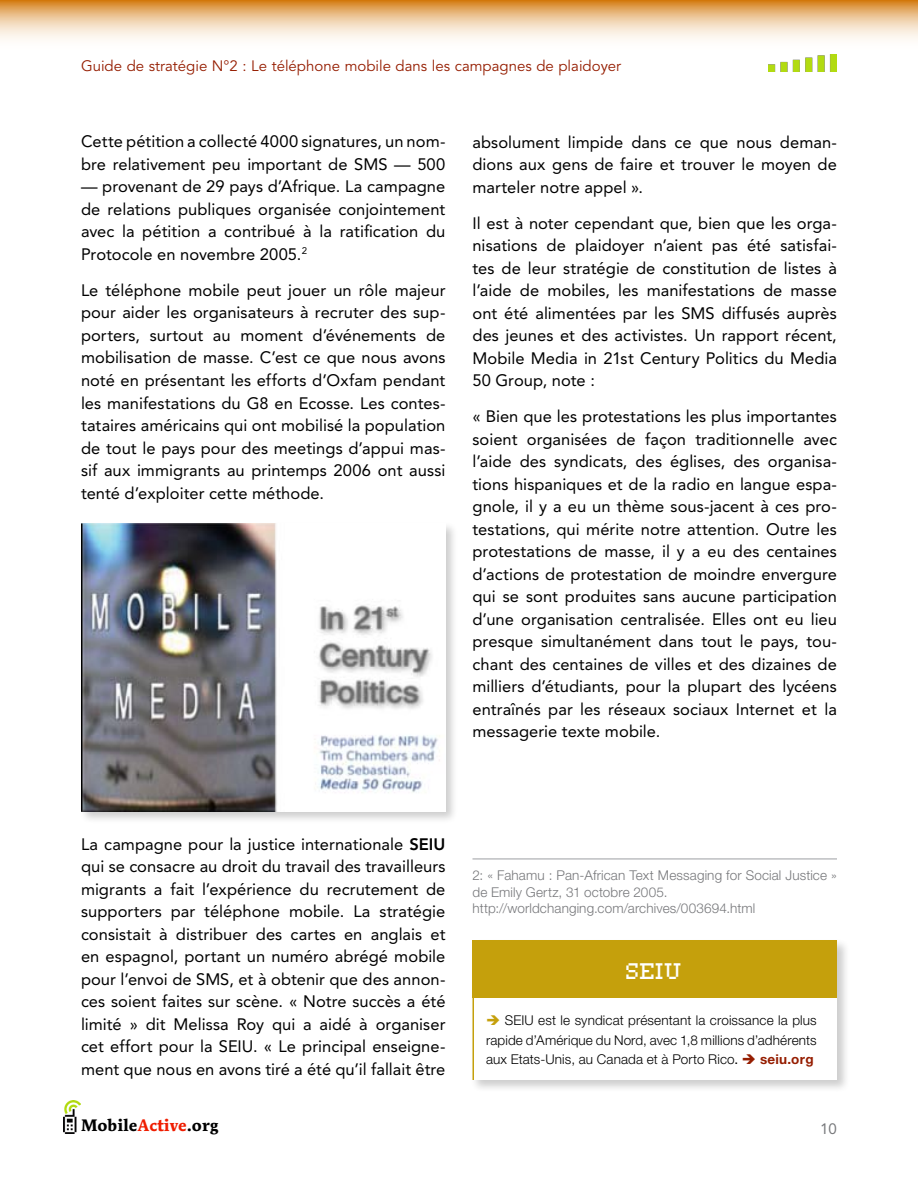
<style>
.page{position:relative;width:918px;height:1188px;background:#fff}
.page>*{position:absolute;margin:0;border:0;box-sizing:border-box;transform-origin:0 0}
.t1{font:18px "Ceriph 0755";color:#fff}
.t2{font:16.5px/22.5px "Avenir LT Std";color:#000;text-align:justify}
.t3{font:700 16.5px "Mendoza Roman Std";color:#000}
.t4{font:15px "Avenir LT Std";color:#951d00}
.t5{font:15px "Avenir LT Std";color:#77787b}
.t6{font:300 13.5px/19.5px "Helvetica Neue LT Std";letter-spacing:.01em;color:#000;text-align:justify}
.t7{font:300 13.5px/16.2px "Helvetica Neue LT Std";letter-spacing:.01em;color:#77787b}
.s1{font-weight:800}
.s2{color:#ef1d00}
.s3{color:#c5a00c}
.s4{font-weight:400}
.s5{color:#951d00}
.s6{font-weight:700;color:#951d00}
</style>
<div class="page">
<img style="left:64px;top:1101px;width:17px;height:33px">
<img style="left:768px;top:54px;width:69px;height:17px">
<svg style="left:0;top:0;width:918px;height:40px"></svg>
<hr style="left:472px;top:859px;width:365px;height:1px;background:#9d9fa2">
<div style="left:79px;top:521px;width:386px;height:310px;background:#000;opacity:.2"></div>
<img style="left:82px;top:524px;width:364px;height:288px">
<hr style="left:81px;top:524px;width:1px;height:288px;background:#000">
<div style="left:470px;top:938px;width:387px;height:161px;background:#000;opacity:.2"></div>
<div style="left:472px;top:941px;width:365px;height:139px;background:#fff"></div>
<div style="left:472px;top:941px;width:365px;height:57px;background:#c5a00c"></div>
<hr style="left:472px;top:941px;width:2px;height:139px;background:#c5a00c">
<p class="t4" style="left:81px;top:57px;width:542px">Guide de stratégie N°2 : Le téléphone mobile dans les campagnes de plaidoyer</p>
<p class="t2" style="left:81px;top:131px;width:366px">Cette pétition a collecté 4000 signatures, un nom&shy;bre relativement peu important de SMS — 500</p>
<p class="t2" style="left:81px;top:176px;width:366px">— provenant de 29 pays d’Afrique. La campagne de relations publiques organisée conjointement avec la pétition a contribué à la ratification du Protocole en novembre 2005.<sup>2</sup></p>
<p class="t2" style="left:81px;top:279px;width:366px">Le téléphone mobile peut jouer un rôle majeur pour aider les organisateurs à recruter des sup&shy;porters, surtout au moment d’événements de mobilisation de masse. C’est ce que nous avons noté en présentant les efforts d’Oxfam pendant les manifestations du G8 en Ecosse. Les contes&shy;tataires américains qui ont mobilisé la population de tout le pays pour des meetings d’appui mas&shy;sif aux immigrants au printemps 2006 ont aussi tenté d’exploiter cette méthode.</p>
<p class="t2" style="left:472px;top:131px;width:366px">absolument limpide dans ce que nous deman&shy;dions aux gens de faire et trouver le moyen de marteler notre appel ».</p>
<p class="t2" style="left:472px;top:212px;width:366px">Il est à noter cependant que, bien que les orga&shy;nisations de plaidoyer n’aient pas été satisfai&shy;tes de leur stratégie de constitution de listes à l’aide de mobiles, les manifestations de masse ont été alimentées par les SMS diffusés auprès des jeunes et des activistes. Un rapport récent, Mobile Media in 21st Century Politics du Media 50 Group, note :</p>
<p class="t2" style="left:472px;top:405px;width:366px">« Bien que les protestations les plus importantes soient organisées de façon traditionnelle avec l’aide des syndicats, des églises, des organisa&shy;tions hispaniques et de la radio en langue espa&shy;gnole, il y a eu un thème sous-jacent à ces pro&shy;testations, qui mérite notre attention. Outre les protestations de masse, il y a eu des centaines d’actions de protestation de moindre envergure qui se sont produites sans aucune participation d’une organisation centralisée. Elles ont eu lieu presque simultanément dans tout le pays, tou&shy;chant des centaines de villes et des dizaines de milliers d’étudiants, pour la plupart des lycéens entraînés par les réseaux sociaux Internet et la messagerie texte mobile.</p>
<p class="t2" style="left:81px;top:833px;width:366px">La campagne pour la justice internationale <span class="s1">SEIU </span>qui se consacre au droit du travail des travailleurs migrants a fait l’expérience du recrutement de supporters par téléphone mobile. La stratégie consistait à distribuer des cartes en anglais et en espagnol, portant un numéro abrégé mobile pour l’envoi de SMS, et à obtenir que des annon&shy;ces soient faites sur scène. « Notre succès a été limité » dit Melissa Roy qui a aidé à organiser cet effort pour la SEIU. « Le principal enseigne&shy;ment que nous en avons tiré a été qu’il fallait être</p>
<p class="t3" style="left:81px;top:1115px;width:139px">Mobile<span class="s2">Active</span>.org</p>
<p class="t7" style="left:472px;top:867px;width:366px">2: « Fahamu : Pan-African Text Messaging for Social Justice » de Emily Gertz, 31 octobre 2005. http://worldchanging.com/archives/003694.html</p>
<p class="t1" style="left:627px;top:957px;width:58px">SEIU</p>
<p class="t6" style="left:486px;top:1010px;width:332px"><span class="s3">➔</span> SEIU est le syndicat présentant la croissance la plus rapide d’Amérique du Nord, avec 1,8 millions d’adhérents aux Etats-Unis, au Canada et à Porto Rico<span class="s4">.</span> <span class="s5">➔</span> <span class="s6">seiu.org</span></p>
<p class="t5" style="left:820px;top:1120px;width:18px">10</p>
</div>
